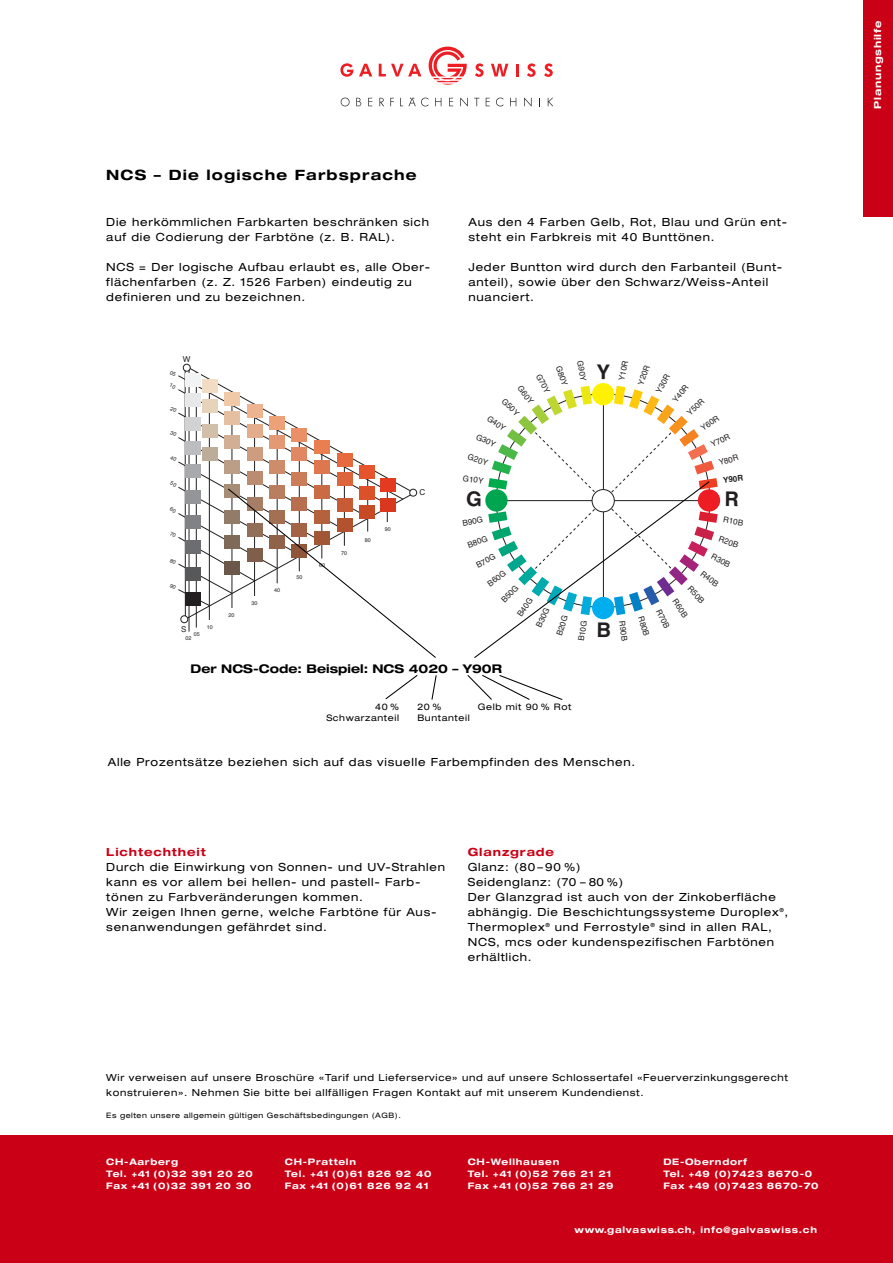
<style>
.page{position:relative;width:893px;height:1263px;background:#fff}
.page>*{position:absolute;margin:0;border:0;box-sizing:border-box;transform-origin:0 0}
.t1{font:700 expanded 14.25px "Helvetica Neue";letter-spacing:.08em;color:#000}
.t2{font:700 expanded 12px "Helvetica Neue";color:#000}
.t3{font:expanded 11.25px/15px "Helvetica Neue";letter-spacing:.065em;color:#000}
.t4{font:700 expanded 11.25px "Helvetica Neue";letter-spacing:.08em;color:#ca0016}
.t5{font:expanded 9.75px/15px "Helvetica Neue";letter-spacing:.065em;color:#000}
.t6{font:700 expanded 9.75px "Helvetica Neue";letter-spacing:.08em;color:#fff}
.t7{font:700 expanded 9px/12px "Helvetica Neue";letter-spacing:.08em;color:#fff}
.t8{font:expanded 9px "Helvetica Neue";letter-spacing:.065em;color:#000}
.t9{font:8.1px "Helvetica";color:#231f20}
.t10{font:700 8.1px "Helvetica";color:#231f20}
.t11{font:expanded 7.5px "Helvetica Neue";letter-spacing:.065em;color:#000}
.t12{font:5.4px "Helvetica";color:#231f20}
</style>
<div class="page">
<div style="left:863px;top:0;width:30px;height:217px;background:#ca0016"></div>
<svg style="left:429px;top:47px;width:38px;height:38px"></svg>
<svg style="left:475px;top:63px;width:9px;height:14px"></svg>
<svg style="left:491px;top:64px;width:17px;height:13px"></svg>
<svg style="left:516px;top:64px;width:2px;height:12px"></svg>
<svg style="left:527px;top:63px;width:9px;height:14px"></svg>
<svg style="left:544px;top:63px;width:9px;height:14px"></svg>
<svg style="left:340px;top:63px;width:13px;height:14px"></svg>
<svg style="left:359px;top:64px;width:13px;height:12px"></svg>
<svg style="left:379px;top:64px;width:42px;height:12px"></svg>
<svg style="left:341px;top:98px;width:9px;height:8px"></svg>
<svg style="left:356px;top:98px;width:5px;height:8px"></svg>
<svg style="left:368px;top:98px;width:4px;height:8px"></svg>
<svg style="left:379px;top:98px;width:5px;height:8px"></svg>
<svg style="left:390px;top:98px;width:4px;height:8px"></svg>
<svg style="left:409px;top:98px;width:19px;height:8px"></svg>
<svg style="left:435px;top:98px;width:6px;height:8px"></svg>
<svg style="left:449px;top:98px;width:4px;height:8px"></svg>
<svg style="left:460px;top:98px;width:8px;height:8px"></svg>
<svg style="left:474px;top:98px;width:5px;height:8px"></svg>
<svg style="left:486px;top:98px;width:4px;height:8px"></svg>
<svg style="left:496px;top:98px;width:7px;height:8px"></svg>
<svg style="left:510px;top:98px;width:6px;height:8px"></svg>
<svg style="left:524px;top:98px;width:8px;height:8px"></svg>
<svg style="left:548px;top:98px;width:5px;height:8px"></svg>
<div style="left:0;top:1135px;width:893px;height:128px;background:#ca0016"></div>
<svg style="left:698px;top:489px;width:22px;height:23px"></svg>
<svg style="left:592px;top:383px;width:22px;height:22px"></svg>
<div style="left:183px;top:364px;width:8px;height:8px;border:1px solid #231f20;border-radius:50%"></div>
<svg style="left:431px;top:675px;width:6px;height:25px"></svg>
<svg style="left:385px;top:675px;width:33px;height:25px"></svg>
<svg style="left:467px;top:674px;width:96px;height:26px"></svg>
<svg style="left:474px;top:386px;width:244px;height:272px"></svg>
<svg style="left:178px;top:371px;width:258px;height:287px"></svg>
<p class="t1" style="left:106px;top:170px;width:312px">NCS – Die logische Farbsprache</p>
<p class="t3" style="left:106px;top:215px;width:324px">Die herkömmlichen Farbkarten beschränken sich auf die Codierung der Farbtöne (z. B. RAL).</p>
<p class="t3" style="left:106px;top:260px;width:325px">NCS = Der logische Aufbau erlaubt es, alle Ober&shy;flächenfarben (z. Z. 1526 Farben) eindeutig zu definieren und zu bezeichnen.</p>
<p class="t9" style="left:183px;top:353px;width:9px">W</p>
<p class="t12" style="left:207px;top:623px;width:8px">10</p>
<p class="t9" style="left:181px;top:623px;width:7px">S</p>
<p class="t12" style="left:186px;top:635px;width:8px">02</p>
<p class="t12" style="left:194px;top:630px;width:8px">05</p>
<p class="t12" style="left:228px;top:612px;width:8px">20</p>
<p class="t12" style="left:251px;top:599px;width:8px">30</p>
<p class="t12" style="left:274px;top:587px;width:8px">40</p>
<p class="t12" style="left:296px;top:574px;width:8px">50</p>
<p class="t12" style="left:319px;top:561px;width:8px">60</p>
<p class="t12" style="left:341px;top:549px;width:8px">70</p>
<p class="t12" style="left:365px;top:536px;width:8px">80</p>
<p class="t12" style="left:385px;top:525px;width:8px">90</p>
<p class="t9" style="left:420px;top:487px;width:7px">C</p>
<p class="t3" style="left:468px;top:215px;width:320px">Aus den 4 Farben Gelb, Rot, Blau und Grün ent&shy;steht ein Farbkreis mit 40 Bunttönen.</p>
<p class="t3" style="left:468px;top:260px;width:315px">Jeder Buntton wird durch den Farbanteil (Bunt&shy;anteil), sowie über den Schwarz/Weiss-Anteil nuanciert.</p>
<p class="t9" style="left:543px;top:372px;width:22px;rotate:62deg">G70Y</p>
<p class="t9" style="left:564px;top:364px;width:22px;rotate:71deg">G80Y</p>
<p class="t9" style="left:585px;top:360px;width:22px;rotate:80deg">G90Y</p>
<p class="t9" style="left:524px;top:383px;width:22px;rotate:53deg">G60Y</p>
<p class="t9" style="left:507px;top:396px;width:22px;rotate:44deg">G50Y</p>
<p class="t9" style="left:491px;top:413px;width:22px;rotate:35deg">G40Y</p>
<p class="t9" style="left:479px;top:431px;width:22px;rotate:26deg">G30Y</p>
<p class="t9" style="left:470px;top:451px;width:22px;rotate:17deg">G20Y</p>
<p class="t9" style="left:464px;top:473px;width:22px;rotate:8deg">G10Y</p>
<p class="t9" style="left:462px;top:518px;width:22px;rotate:-10deg">B90G</p>
<p class="t9" style="left:466px;top:540px;width:22px;rotate:-19deg">B80G</p>
<p class="t9" style="left:474px;top:561px;width:22px;rotate:-28deg">B70G</p>
<p class="t9" style="left:485px;top:580px;width:22px;rotate:-37deg">B60G</p>
<p class="t9" style="left:499px;top:597px;width:22px;rotate:-46deg">B50G</p>
<p class="t9" style="left:515px;top:612px;width:22px;rotate:-55deg">B40G</p>
<p class="t9" style="left:533px;top:624px;width:22px;rotate:-64deg">B30G</p>
<p class="t9" style="left:554px;top:634px;width:22px;rotate:-73deg">B20G</p>
<p class="t9" style="left:576px;top:640px;width:22px;rotate:-82deg">B10G</p>
<p class="t9" style="left:616px;top:379px;width:22px;rotate:-79deg">Y10R</p>
<p class="t9" style="left:627px;top:620px;width:22px;rotate:82deg">R90B</p>
<p class="t9" style="left:635px;top:383px;width:22px;rotate:-70deg">Y20R</p>
<p class="t9" style="left:653px;top:390px;width:22px;rotate:-61deg">Y30R</p>
<p class="t9" style="left:670px;top:398px;width:22px;rotate:-52deg">Y40R</p>
<p class="t9" style="left:685px;top:410px;width:22px;rotate:-43deg">Y50R</p>
<p class="t9" style="left:699px;top:424px;width:22px;rotate:-34deg">Y60R</p>
<p class="t9" style="left:709px;top:440px;width:22px;rotate:-25deg">Y70R</p>
<p class="t9" style="left:717px;top:457px;width:22px;rotate:-16deg">Y80R</p>
<p class="t10" style="left:722px;top:474px;width:22px;rotate:-7deg">Y90R</p>
<p class="t9" style="left:724px;top:514px;width:22px;rotate:10deg">R10B</p>
<p class="t9" style="left:721px;top:533px;width:22px;rotate:19deg">R20B</p>
<p class="t9" style="left:714px;top:551px;width:22px;rotate:28deg">R30B</p>
<p class="t9" style="left:705px;top:568px;width:22px;rotate:37deg">R40B</p>
<p class="t9" style="left:693px;top:583px;width:22px;rotate:46deg">R50B</p>
<p class="t9" style="left:679px;top:597px;width:22px;rotate:55deg">R60B</p>
<p class="t9" style="left:663px;top:607px;width:22px;rotate:64deg">R70B</p>
<p class="t9" style="left:646px;top:615px;width:22px;rotate:73deg">R80B</p>
<p class="t2" style="left:191px;top:665px;width:313px">Der NCS-Code: Beispiel: NCS 4020 – Y90R</p>
<p class="t8" style="left:375px;top:703px;width:26px">40%</p>
<p class="t8" style="left:417px;top:703px;width:26px">20%</p>
<p class="t8" style="left:478px;top:703px;width:95px">Gelb mit 90 % Rot</p>
<p class="t8" style="left:326px;top:714px;width:74px">Schwarzanteil</p>
<p class="t8" style="left:417px;top:714px;width:54px">Buntanteil</p>
<p class="t3" style="left:108px;top:755px;width:529px">Alle Prozentsätze beziehen sich auf das visuelle Farbempfinden des Menschen.</p>
<p class="t4" style="left:106px;top:848px;width:101px">Lichtechtheit</p>
<p class="t3" style="left:106px;top:860px;width:340px">Durch die Einwirkung von Sonnen- und UV-Strahlen kann es vor allem bei hellen- und pastell- Farb&shy;tönen zu Farbveränderungen kommen.<br>Wir zeigen Ihnen gerne, welche Farbtöne für Aus&shy;senanwendungen gefährdet sind.</p>
<p class="t4" style="left:468px;top:848px;width:88px">Glanzgrade</p>
<p class="t3" style="left:468px;top:860px;width:322px">Glanz: (80 – 90 %)<br>Seidenglanz: (70 – 80 %)<br>Der Glanzgrad ist auch von der Zinkoberfläche abhängig. Die Beschichtungssysteme Duroplex<sup>®</sup>, Thermoplex<sup>®</sup> und Ferrostyle<sup>®</sup> sind in allen RAL, NCS, mcs oder kundenspezifischen Farbtönen erhältlich.</p>
<p class="t5" style="left:106px;top:1071px;width:683px">Wir verweisen auf unsere Broschüre «Tarif und Lieferservice» und auf unsere Schlossertafel «Feuerverzinkungsgerecht konstruieren». Nehmen Sie bitte bei allfälligen Fragen Kontakt auf mit unserem Kundendienst.</p>
<p class="t11" style="left:106px;top:1113px;width:296px">Es gelten unsere allgemein gültigen Geschäftsbedingungen (AGB).</p>
<p class="t7" style="left:106px;top:1157px;width:148px">CH-Aarberg<br>Tel. +41 (0)32 391 20 20<br>Fax +41 (0)32 391 20 30</p>
<p class="t7" style="left:468px;top:1157px;width:147px">CH-Wellhausen<br>Tel. +41 (0)52 766 21 21<br>Fax +41 (0)52 766 21 29</p>
<p class="t7" style="left:663px;top:1157px;width:157px">DE-Oberndorf<br>Tel. +49 (0)7423 8670-0<br>Fax +49 (0)7423 8670-70</p>
<p class="t7" style="left:574px;top:1224px;width:244px">www.galvaswiss.ch, info@galvaswiss.ch</p>
<p class="t7" style="left:285px;top:1157px;width:148px">CH-Pratteln<br>Tel. +41 (0)61 826 92 40<br>Fax +41 (0)61 826 92 41</p>
<p class="t6" style="left:874px;top:109px;width:90px;rotate:-90deg">Planungshilfe</p>
</div>
